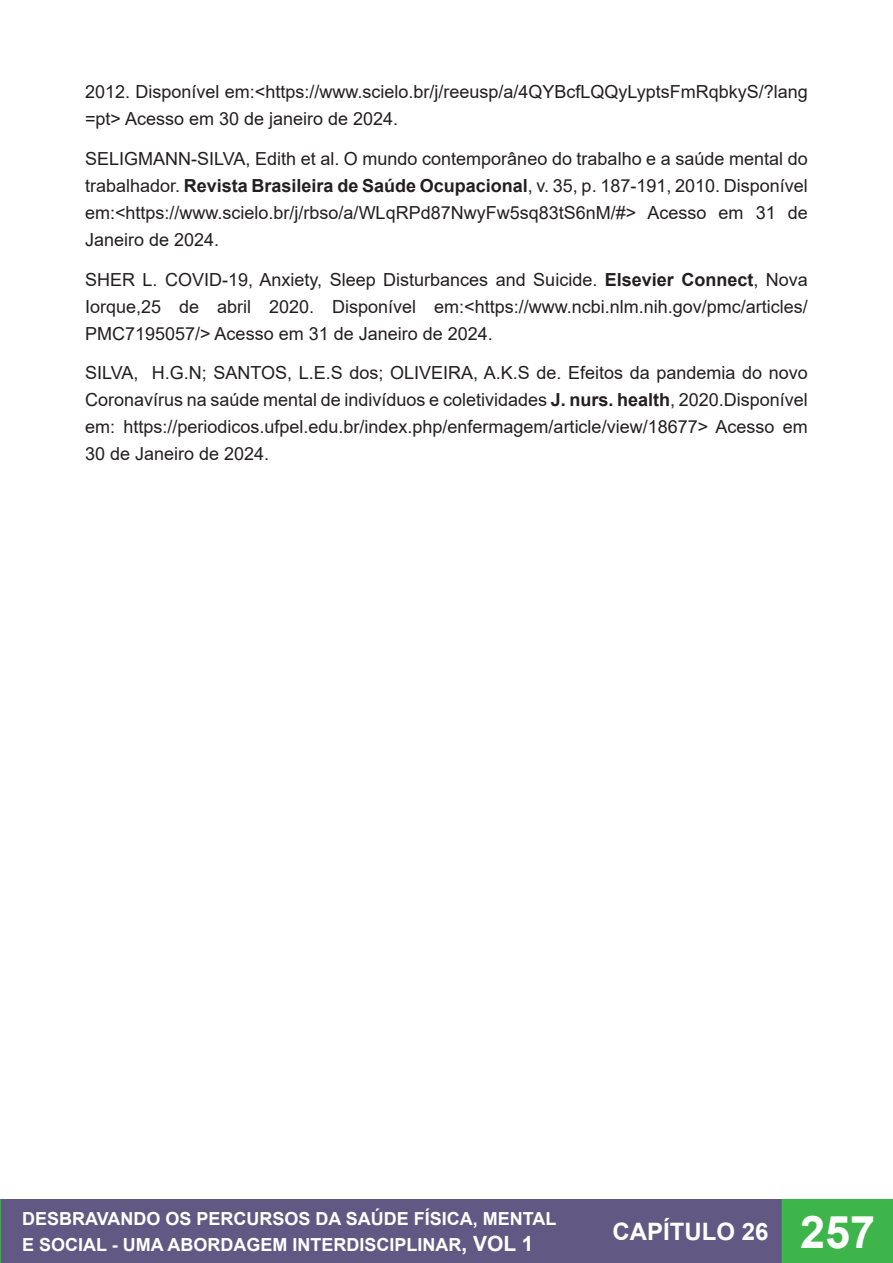
<style>
.page{position:relative;width:893px;height:1263px;background:#fff}
.page>*{position:absolute;margin:0;border:0;box-sizing:border-box;transform-origin:0 0}
.t1{font:700 24px "Arial";color:#fff}
.t2{font:18px/27px "Arial";color:#231f20;text-align:justify}
.t3{font:700 18px/26.5px "Arial";color:#fff}
.s1{font-weight:700}
.s2{font-size:21px}
.s3{font-size:45px}
</style>
<div class="page">
<div style="left:0;top:1200px;width:782px;height:63px;background:#615984"></div>
<div style="left:0;top:1199px;width:783px;height:64px;border:2px solid #615984"></div>
<svg style="left:0;top:1199px;width:1px;height:64px"></svg>
<div style="left:782px;top:1200px;width:111px;height:63px;background:#3db54a"></div>
<div style="left:782px;top:1199px;width:111px;height:64px;border:2px solid #3db54a"></div>
<p class="t2" style="left:85px;top:78px;width:724px">2012. Disponível em:&lt;https://www.scielo.br/j/reeusp/a/4QYBcfLQQyLyptsFmRqbkyS/?lang =pt&gt; Acesso em 30 de janeiro de 2024.</p>
<p class="t2" style="left:85px;top:145px;width:724px">SELIGMANN-SILVA, Edith et al. O mundo contemporâneo do trabalho e a saúde mental do trabalhador. <span class="s1">Revista Brasileira de Saúde Ocupacional</span>, v. 35, p. 187-191, 2010. Disponível em:&lt;https://www.scielo.br/j/rbso/a/WLqRPd87NwyFw5sq83tS6nM/#&gt; Acesso em 31 de Janeiro de 2024.</p>
<p class="t2" style="left:85px;top:266px;width:724px">SHER L. COVID-19, Anxiety, Sleep Disturbances and Suicide. <span class="s1">Elsevier Connect</span>, Nova Iorque,25 de abril 2020. Disponível em:&lt;https://www.ncbi.nlm.nih.gov/pmc/articles/ PMC7195057/&gt; Acesso em 31 de Janeiro de 2024.</p>
<p class="t2" style="left:85px;top:359px;width:724px">SILVA, H.G.N; SANTOS, L.E.S dos; OLIVEIRA, A.K.S de. Efeitos da pandemia do novo Coronavírus na saúde mental de indivíduos e coletividades <span class="s1">J. nurs. health</span>, 2020.Disponível em: https://periodicos.ufpel.edu.br/index.php/enfermagem/article/view/18677&gt; Acesso em 30 de Janeiro de 2024.</p>
<p class="t3" style="left:22px;top:1205px;width:536px">DESBRAVANDO OS PERCURSOS DA SAÚDE FÍSICA, MENTAL<br>E SOCIAL - UMA ABORDAGEM INTERDISCIPLINAR<span class="s2">, VOL 1</span></p>
<h1 class="t1" style="left:612px;top:1215px;width:264px">CAPÍTULO 26 <span class="s3">257</span></h1>
</div>
